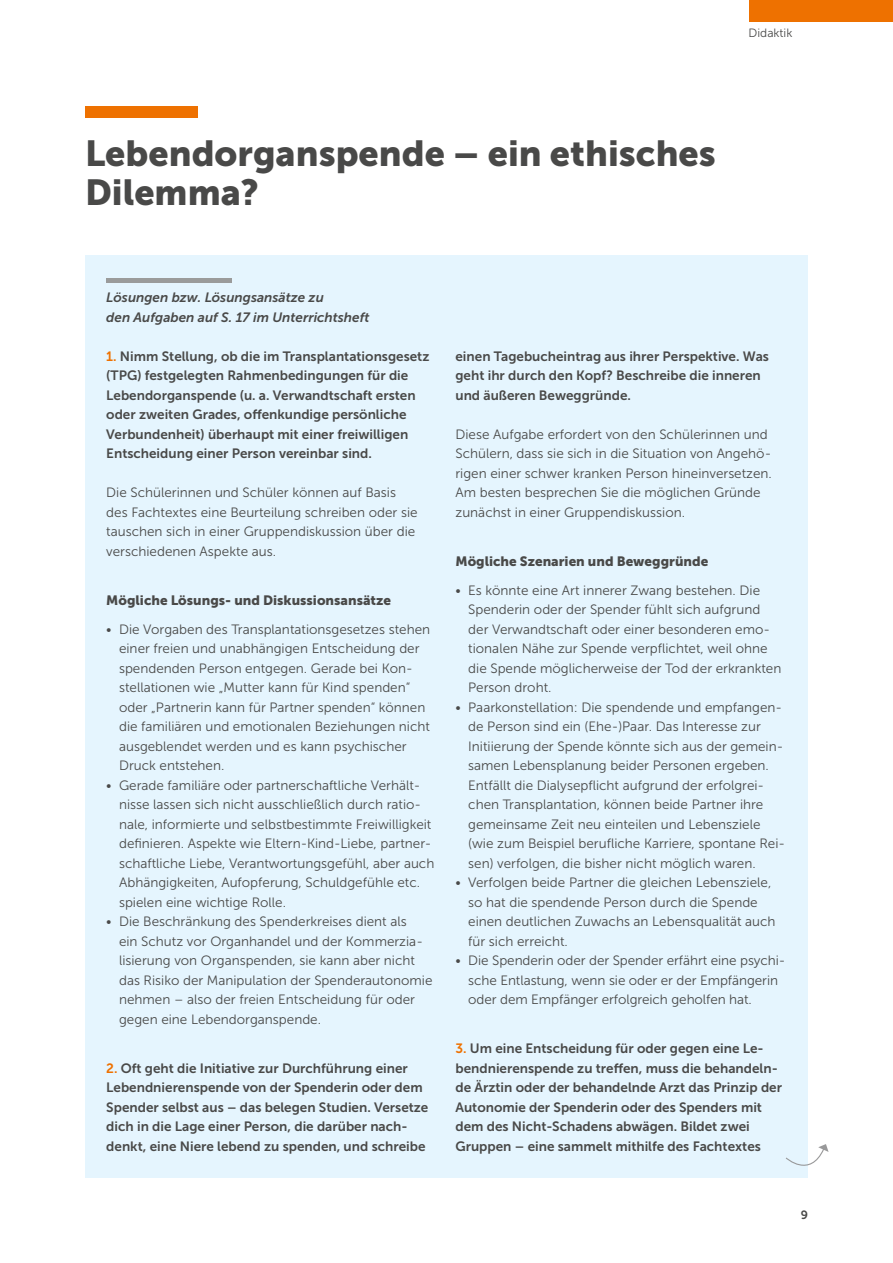
<style>
.page{position:relative;width:893px;height:1263px;background:#fff}
.page>*{position:absolute;margin:0;border:0;box-sizing:border-box;transform-origin:0 0}
.Main_Main_H1_linksbündig{font:36px/39px "Museo Sans 900";color:#494948}
.Main_p_Fliesstext{font:13.5px/19.5px "Museo Sans 300";color:#494948}
.t1{font:13.5px/19.5px "Museo Sans 700";color:#494948}
.t2{font:13.5px "Museo Sans 900";color:#494948}
.t3{font:italic 13.5px/19.5px "Museo Sans 700";color:#494948}
.t4{font:12px "Museo Sans 300";color:#494948}
.t5{font:12px "Museo Sans 700";color:#494948}
.s1{color:#ee7100}
</style>
<div class="page">
<div style="left:85px;top:106px;width:113px;height:12px;background:#ee7100"></div>
<div style="left:85px;top:255px;width:723px;height:923px;background:#e5f5fe"></div>
<div style="left:106px;top:278px;width:125px;height:5px;background:#9a9b9b"></div>
<svg style="left:786px;top:1144px;width:43px;height:22px"></svg>
<div style="left:749px;top:0;width:144px;height:21px;background:#ee7100"></div>
<p class="t4" style="left:749px;top:26px;width:45px">Didaktik</p>
<h1 class="Main_Main_H1_linksbündig" style="left:85px;top:134px;width:632px">Lebendorganspende – ein ethisches<br>Dilemma?</h1>
<p class="t3" style="left:106px;top:288px;width:265px">Lösungen bzw. Lösungsansätze zu<br>den Aufgaben auf S. 17 im Unterrichtsheft</p>
<p class="t1" style="left:106px;top:346px;width:325px"><span class="s1">1.</span> Nimm Stellung, ob die im Transplantationsgesetz (TPG) festgelegten Rahmenbedingungen für die Lebendorganspende (u. a. Verwandtschaft ersten oder zweiten Grades, offenkundige persönliche Verbundenheit) überhaupt mit einer freiwilligen Entscheidung einer Person vereinbar sind.</p>
<p class="Main_p_Fliesstext" style="left:106px;top:483px;width:313px">Die Schülerinnen und Schüler können auf Basis des Fachtextes eine Beurteilung schreiben oder sie tauschen sich in einer Gruppendiskussion über die verschiedenen Aspekte aus.</p>
<p class="t2" style="left:106px;top:592px;width:286px">Mögliche Lösungs- und Diskussionsansätze</p>
<p class="Main_p_Fliesstext" style="left:119px;top:619px;width:313px;text-indent:-13px">• Die Vorgaben des Transplantationsgesetzes stehen einer freien und unabhängigen Entscheidung der spendenden Person entgegen. Gerade bei Kon&shy;stellationen wie „Mutter kann für Kind spenden“ oder „Partnerin kann für Partner spenden“ können die familiären und emotionalen Beziehungen nicht ausgeblendet werden und es kann psychischer Druck entstehen.</p>
<p class="Main_p_Fliesstext" style="left:119px;top:775px;width:317px;text-indent:-13px">• Gerade familiäre oder partnerschaftliche Verhält&shy;nisse lassen sich nicht ausschließlich durch ratio&shy;nale, informierte und selbstbestimmte Freiwilligkeit definieren. Aspekte wie Eltern-Kind-Liebe, partner&shy;schaftliche Liebe, Verantwortungsgefühl, aber auch Abhängigkeiten, Aufopferung, Schuldgefühle etc. spielen eine wichtige Rolle.</p>
<p class="Main_p_Fliesstext" style="left:119px;top:912px;width:315px;text-indent:-13px">• Die Beschränkung des Spenderkreises dient als<br>ein Schutz vor Organhandel und der Kommerzia&shy;lisierung von Organspenden, sie kann aber nicht das Risiko der Manipulation der Spenderautonomie nehmen – also der freien Entscheidung für oder gegen eine Lebendorganspende.</p>
<p class="t1" style="left:106px;top:1058px;width:324px"><span class="s1">2.</span> Oft geht die Initiative zur Durchführung einer Lebendnierenspende von der Spenderin oder dem Spender selbst aus – das belegen Studien. Versetze dich in die Lage einer Person, die darüber nach&shy;denkt, eine Niere lebend zu spenden, und schreibe</p>
<p class="t1" style="left:455px;top:346px;width:315px">einen Tagebucheintrag aus ihrer Perspektive. Was geht ihr durch den Kopf? Beschreibe die inneren und äußeren Beweggründe.</p>
<p class="Main_p_Fliesstext" style="left:455px;top:424px;width:317px">Diese Aufgabe erfordert von den Schülerinnen und Schülern, dass sie sich in die Situation von Angehö&shy;rigen einer schwer kranken Person hineinversetzen.<br>Am besten besprechen Sie die möglichen Gründe zunächst in einer Gruppendiskussion.</p>
<p class="t2" style="left:455px;top:553px;width:254px">Mögliche Szenarien und Beweggründe</p>
<p class="Main_p_Fliesstext" style="left:468px;top:580px;width:315px;text-indent:-13px">• Es könnte eine Art innerer Zwang bestehen. Die Spenderin oder der Spender fühlt sich aufgrund der Verwandtschaft oder einer besonderen emo&shy;tionalen Nähe zur Spende verpflichtet, weil ohne die Spende möglicherweise der Tod der erkrankten Person droht.</p>
<p class="Main_p_Fliesstext" style="left:468px;top:697px;width:318px;text-indent:-13px">• Paarkonstellation: Die spendende und empfangen&shy;de Person sind ein (Ehe-)Paar. Das Interesse zur Initiierung der Spende könnte sich aus der gemein&shy;samen Lebensplanung beider Personen ergeben.<br>Entfällt die Dialysepflicht aufgrund der erfolgrei&shy;chen Transplantation, können beide Partner ihre gemeinsame Zeit neu einteilen und Lebensziele (wie zum Beispiel berufliche Karriere, spontane Rei&shy;sen) verfolgen, die bisher nicht möglich waren.</p>
<p class="Main_p_Fliesstext" style="left:468px;top:873px;width:309px;text-indent:-13px">• Verfolgen beide Partner die gleichen Lebensziele, so hat die spendende Person durch die Spende einen deutlichen Zuwachs an Lebensqualität auch für sich erreicht.</p>
<p class="Main_p_Fliesstext" style="left:468px;top:951px;width:319px;text-indent:-13px">• Die Spenderin oder der Spender erfährt eine psychi&shy;sche Entlastung, wenn sie oder er der Empfängerin oder dem Empfänger erfolgreich geholfen hat.</p>
<p class="t1" style="left:455px;top:1039px;width:328px"><span class="s1">3.</span> Um eine Entscheidung für oder gegen eine Le&shy;bendnierenspende zu treffen, muss die behandeln&shy;de Ärztin oder der behandelnde Arzt das Prinzip der Autonomie der Spenderin oder des Spenders mit dem des Nicht-Schadens abwägen. Bildet zwei Gruppen – eine sammelt mithilfe des Fachtextes</p>
<p class="t5" style="left:801px;top:1208px;width:9px">9</p>
</div>
